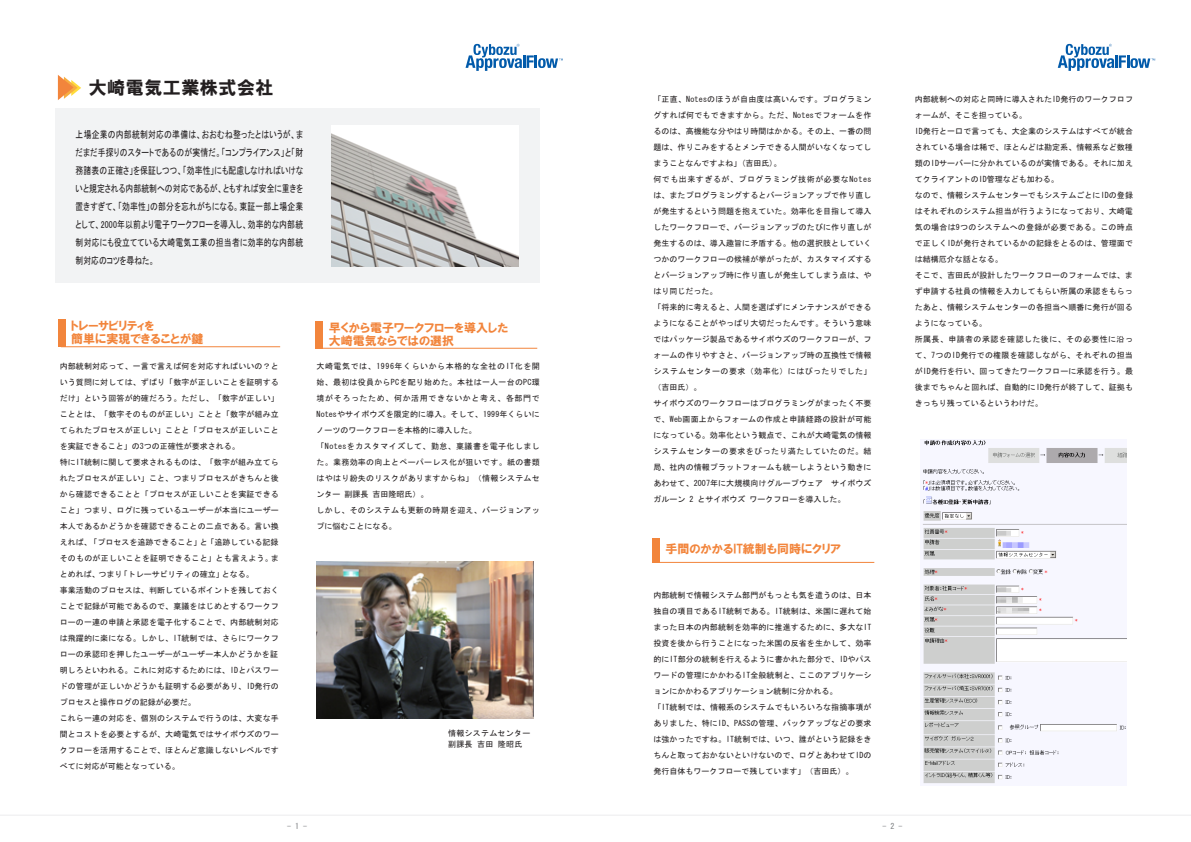
<style>
.page{position:relative;width:1191px;height:842px;background:#fff}
.page>*{position:absolute;margin:0;border:0;box-sizing:border-box;transform-origin:0 0}
.t1{font:18px "HGS Soei Kakugothic UB";letter-spacing:.03em;color:#231f20}
.t2{font:12px/12.5px "HGP Soei Kakugothic UB";color:#f2853c}
.t3{font:10px/18px "MS P Gothic";letter-spacing:.03em;color:#231f20;text-align:justify;scale:.78 1}
.t4{font:8px/16px "Shin Go regular 90 ms RKSJ H";letter-spacing:.01em;color:#231f20}
.t5{font:8px/16px "Shin Go regular 90 ms RKSJ H";letter-spacing:.035em;color:#231f20}
.t6{font:8px/11px "Shin Go regular 90 ms RKSJ H";letter-spacing:.03em;color:#231f20}
.t7{font:8px "Shin Go regular 90 ms RKSJ H";color:#7c7e81}
</style>
<div class="page">
<div style="left:55px;top:108px;width:485px;height:175px;background:#f2f3f4"></div>
<svg style="left:465px;top:44px;width:98px;height:27px"></svg>
<svg style="left:1057px;top:44px;width:98px;height:27px"></svg>
<img style="left:316px;top:562px;width:217px;height:156px">
<svg style="left:58px;top:75px;width:23px;height:25px"></svg>
<div style="left:652px;top:538px;width:8px;height:25px;background:#f2853c"></div>
<hr style="left:655px;top:562px;width:219px;height:1px;background:#f2853c">
<div style="left:315px;top:321px;width:8px;height:27px;background:#f2853c"></div>
<hr style="left:318px;top:348px;width:219px;height:1px;background:#f2853c">
<div style="left:58px;top:319px;width:8px;height:28px;background:#f2853c"></div>
<hr style="left:61px;top:346px;width:219px;height:1px;background:#f2853c">
<img style="left:922px;top:440px;width:204px;height:344px">
<hr style="left:0;top:815px;width:1191px;height:1px;background:#ececee">
<img style="left:331px;top:126px;width:187px;height:140px">
<h1 class="t1" style="left:89px;top:79px;width:186px">大崎電気工業株式会社</h1>
<p class="t3" style="left:76px;top:125px;width:293px">上場企業の内部統制対応の準備は、おおむね整ったとはいうが、まだまだ手探りのスタートであるのが実情だ。「コンプライアンス」と「財務諸表の正確さ」を保証しつつ、「効率性」にも配慮しなければいけないと規定される内部統制への対応であるが、ともすれば安全に重きを置きすぎて、「効率性」の部分を忘れがちになる。東証一部上場企業として、2000年以前より電子ワークフローを導入し、効率的な内部統制対応にも役立てている大崎電気工業の担当者に効率的な内部統制対応のコツを尋ねた。</p>
<h2 class="t2" style="left:71px;top:320px;width:134px">トレーサビリティを<br>簡単に実現できることが鍵</h2>
<p class="t4" style="left:60px;top:358px;width:221px">内部統制対応って、一言で言えば何を対応すればいいの？という質問に対しては、ずばり「数字が正しいことを証明するだけ」という回答が的確だろう。ただし、「数字が正しい」こととは、「数字そのものが正しい」ことと「数字が組み立てられたプロセスが正しい」ことと「プロセスが正しいことを実証できること」の3つの正確性が要求される。<br>特にIT統制に関して要求されるものは、「数字が組み立てられたプロセスが正しい」こと、つまりプロセスがきちんと後から確認できることと「プロセスが正しいことを実証できること」つまり、ログに残っているユーザーが本当にユーザー本人であるかどうかを確認できることの二点である。言い換えれば、「プロセスを追跡できること」と「追跡している記録そのものが正しいことを証明できること」とも言えよう。まとめれば、つまり「トレーサビリティの確立」となる。<br>事業活動のプロセスは、判断しているポイントを残しておくことで記録が可能であるので、稟議をはじめとするワークフローの一連の申請と承認を電子化することで、内部統制対応は飛躍的に楽になる。しかし、IT統制では、さらにワークフローの承認印を押したユーザーがユーザー本人かどうかを証明しろといわれる。これに対応するためには、IDとパスワードの管理が正しいかどうかも証明する必要があり、ID発行のプロセスと操作ログの記録が必要だ。<br>これら一連の対応を、個別のシステムで行うのは、大変な手間とコストを必要とするが、大崎電気ではサイボウズのワークフローを活用することで、ほとんど意識しないレベルですべてに対応が可能となっている。</p>
<h2 class="t2" style="left:329px;top:322px;width:181px">早くから電子ワークフローを導入した大崎電気ならではの選択</h2>
<p class="t5" style="left:316px;top:358px;width:225px">大崎電気では、1996年くらいから本格的な全社のIT化を開始、最初は役員からPCを配り始めた。本社は一人一台のPC環境がそろったため、何か活用できないかと考え、各部門で<br>Notesやサイボウズを限定的に導入。そして、1999年くらいにノーツのワークフローを本格的に導入した。<br>「Notesをカスタマイズして、勤怠、稟議書を電子化しました。業務効率の向上とペーパーレス化が狙いです。紙の書類はやはり紛失のリスクがありますからね」（情報システムセンター 副課長 吉田隆昭氏）。<br>しかし、そのシステムも更新の時期を迎え、バージョンアップに悩むことになる。</p>
<p class="t6" style="left:448px;top:728px;width:84px">情報システムセンター副課長</p>
<p class="t4" style="left:477px;top:736px;width:47px">吉田 隆昭氏</p>
<p class="t4" style="left:653px;top:91px;width:220px">「正直、Notesのほうが自由度は高いんです。プログラミングすれば何でもできますから。ただ、Notesでフォームを作るのは、高機能な分やはり時間はかかる。その上、一番の問題は、作りこみをするとメンテできる人間がいなくなってしまうことなんですよね」(吉田氏)。<br>何でも出来すぎるが、プログラミング技術が必要なNotesは、またプログラミングするとバージョンアップで作り直しが発生するという問題を抱えていた。効率化を目指して導入したワークフローで、バージョンアップのたびに作り直しが発生するのは、導入趣旨に矛盾する。他の選択肢としていくつかのワークフローの候補が挙がったが、カスタマイズするとバージョンアップ時に作り直しが発生してしまう点は、やはり同じだった。<br>「将来的に考えると、人間を選ばずにメンテナンスができるようになることがやっぱり大切だったんです。そういう意味ではパッケージ製品であるサイボウズのワークフローが、フォームの作りやすさと、バージョンアップ時の互換性で情報システムセンターの要求（効率化）にはぴったりでした」（吉田氏）。<br>サイボウズのワークフローはプログラミングがまったく不要で、Web画面上からフォームの作成と申請経路の設計が可能になっている。効率化という観点で、これが大崎電気の情報システムセンターの要求をぴったり満たしていたのだ。結局、社内の情報プラットフォームも統一しようという動きにあわせて、2007年に大規模向けグループウェア　サイボウズガルーン 2 とサイボウズ ワークフローを導入した。</p>
<h2 class="t2" style="left:665px;top:543px;width:177px">手間のかかるIT統制も同時にクリア</h2>
<p class="t4" style="left:653px;top:587px;width:220px">内部統制で情報システム部門がもっとも気を遣うのは、日本独自の項目であるIT統制である。IT統制は、米国に遅れて始まった日本の内部統制を効率的に推進するために、多大なIT投資を後から行うことになった米国の反省を生かして、効率的にIT部分の統制を行えるように書かれた部分で、IDやパスワードの管理にかかわるIT全般統制と、ここのアプリケーションにかかわるアプリケーション統制に分かれる。<br>「IT統制では、情報系のシステムでもいろいろな指摘事項がありました、特にID、PASSの管理、バックアップなどの要求は強かったですね。IT統制では、いつ、誰がという記録をきちんと取っておかないといけないので、ログとあわせてIDの発行自体もワークフローで残しています」（吉田氏）。</p>
<p class="t4" style="left:914px;top:91px;width:220px">内部統制への対応と同時に導入されたID発行のワークフロフォームが、そこを担っている。<br>ID発行と一口で言っても、大企業のシステムはすべてが統合されている場合は稀で、ほとんどは勘定系、情報系など数種類のIDサーバーに分かれているのが実情である。それに加えてクライアントのID管理なども加わる。<br>なので、情報システムセンターでもシステムごとにIDの登録はそれぞれのシステム担当が行うようになっており、大崎電気の場合は9つのシステムへの登録が必要である。この時点で正しくIDが発行されているかの記録をとるのは、管理面では結構厄介な話となる。<br>そこで、吉田氏が設計したワークフローのフォームでは、まず申請する社員の情報を入力してもらい所属の承認をもらったあと、情報システムセンターの各担当へ順番に発行が回るようになっている。<br>所属長、申請者の承認を確認した後に、その必要性に沿って、7つのID発行での権限を確認しながら、それぞれの担当がID発行を行い、回ってきたワークフローに承認を行う。最後までちゃんと回れば、自動的にID発行が終了して、証拠もきっちり残っているというわけだ。</p>
<p class="t7" style="left:287px;top:822px;width:21px">- 1 -</p>
<p class="t7" style="left:882px;top:822px;width:21px">- 2 -</p>
</div>
